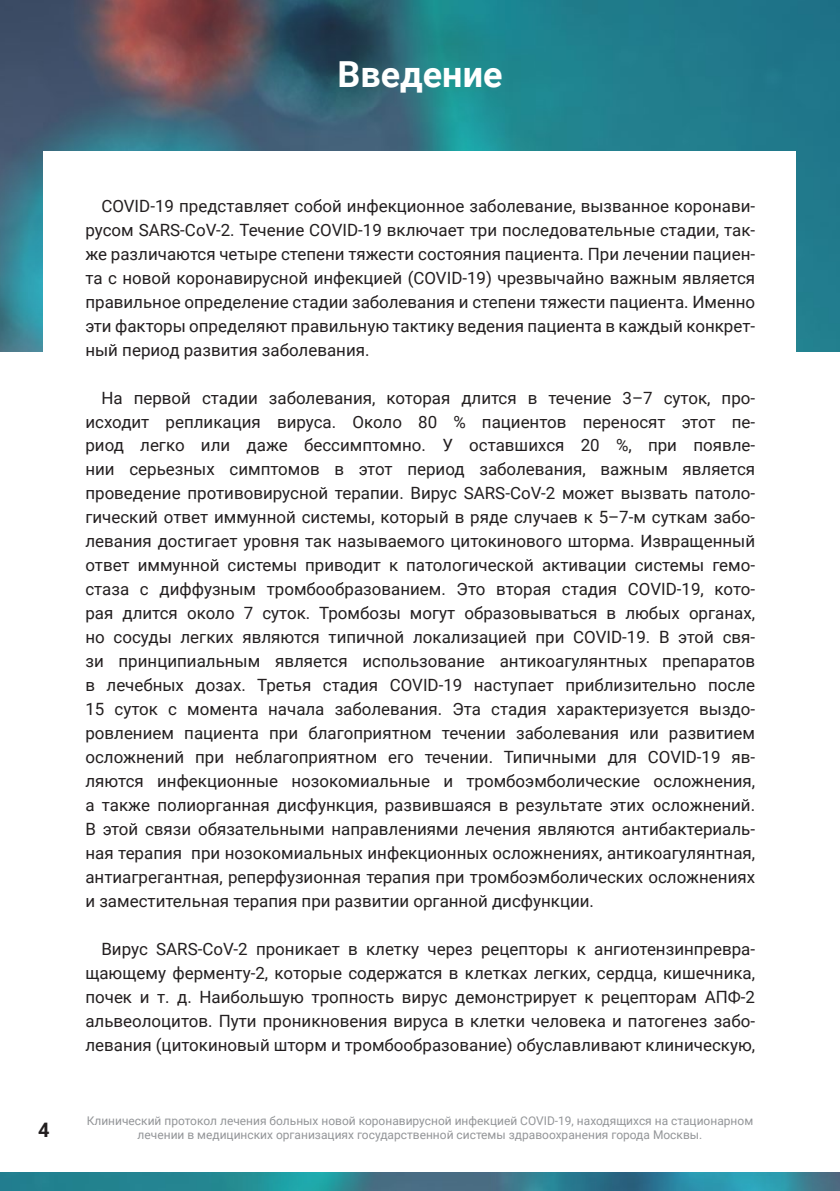
<style>
.page{position:relative;width:840px;height:1191px;background:#fff}
.page>*{position:absolute;margin:0;border:0;box-sizing:border-box;transform-origin:0 0}
.t1{font:700 35.8px "Roboto";color:#fff}
.t2{font:700 20px "Roboto";color:#231f20}
.t3{font:17px/24px "Roboto";color:#231f20;text-align:justify}
.t4{font:12px/14.4px "Roboto";color:#939598;text-align:center}
</style>
<div class="page">
<img style="left:0;top:1172px;width:839px;height:19px">
<img style="left:0;top:0;width:839px;height:351px">
<div style="left:44px;top:151px;width:751px;height:263px;background:#fff"></div>
<p class="t1" style="left:337px;top:49px;width:166px">Введение</p>
<p class="t3" style="left:85px;top:193px;width:671px;text-indent:16px">COVID-19 представляет собой инфекционное заболевание, вызванное коронави&shy;русом SARS-CoV-2. Течение COVID-19 включает три последовательные стадии, так&shy;же различаются четыре степени тяжести состояния пациента. При лечении пациен&shy;та с новой коронавирусной инфекцией (COVID-19) чрезвычайно важным является правильное определение стадии заболевания и степени тяжести пациента. Именно эти факторы определяют правильную тактику ведения пациента в каждый конкрет&shy;ный период развития заболевания.</p>
<p class="t3" style="left:85px;top:385px;width:671px;text-indent:16px">На первой стадии заболевания, которая длится в течение 3–7 суток, про&shy;исходит репликация вируса. Около 80 % пациентов переносят этот пе&shy;риод легко или даже бессимптомно. У оставшихся 20 %, при появле&shy;нии серьезных симптомов в этот период заболевания, важным является проведение противовирусной терапии. Вирус SARS-CoV-2 может вызвать патоло&shy;гический ответ иммунной системы, который в ряде случаев к 5–7-м суткам забо&shy;левания достигает уровня так называемого цитокинового шторма. Извращенный ответ иммунной системы приводит к патологической активации системы гемо&shy;стаза с диффузным тромбообразованием. Это вторая стадия COVID-19, кото&shy;рая длится около 7 суток. Тромбозы могут образовываться в любых органах, но сосуды легких являются типичной локализацией при COVID-19. В этой свя&shy;зи принципиальным является использование антикоагулянтных препаратов в лечебных дозах. Третья стадия COVID-19 наступает приблизительно после 15 суток с момента начала заболевания. Эта стадия характеризуется выздо&shy;ровлением пациента при благоприятном течении заболевания или развитием осложнений при неблагоприятном его течении. Типичными для COVID-19 яв&shy;ляются инфекционные нозокомиальные и тромбоэмболические осложнения, а также полиорганная дисфункция, развившаяся в результате этих осложнений.<br>В этой связи обязательными направлениями лечения являются антибактериаль&shy;ная терапия при нозокомиальных инфекционных осложнениях, антикоагулянтная, антиагрегантная, реперфузионная терапия при тромбоэмболических осложнениях и заместительная терапия при развитии органной дисфункции.</p>
<p class="t3" style="left:85px;top:936px;width:671px;text-indent:16px">Вирус SARS-CoV-2 проникает в клетку через рецепторы к ангиотензинпревра&shy;щающему ферменту-2, которые содержатся в клетках легких, сердца, кишечника, почек и т. д. Наибольшую тропность вирус демонстрирует к рецепторам АПФ-2 альвеолоцитов. Пути проникновения вируса в клетки человека и патогенез забо&shy;левания (цитокиновый шторм и тромбообразование) обуславливают клиническую,</p>
<p class="t2" style="left:38px;top:1115px;width:13px">4</p>
<p class="t4" style="left:87px;top:1113px;width:667px">Клинический протокол лечения больных новой коронавирусной инфекцией COVID-19, находящихся на стационарном лечении в медицинских организациях государственной системы здравоохранения города Москвы.</p>
</div>
